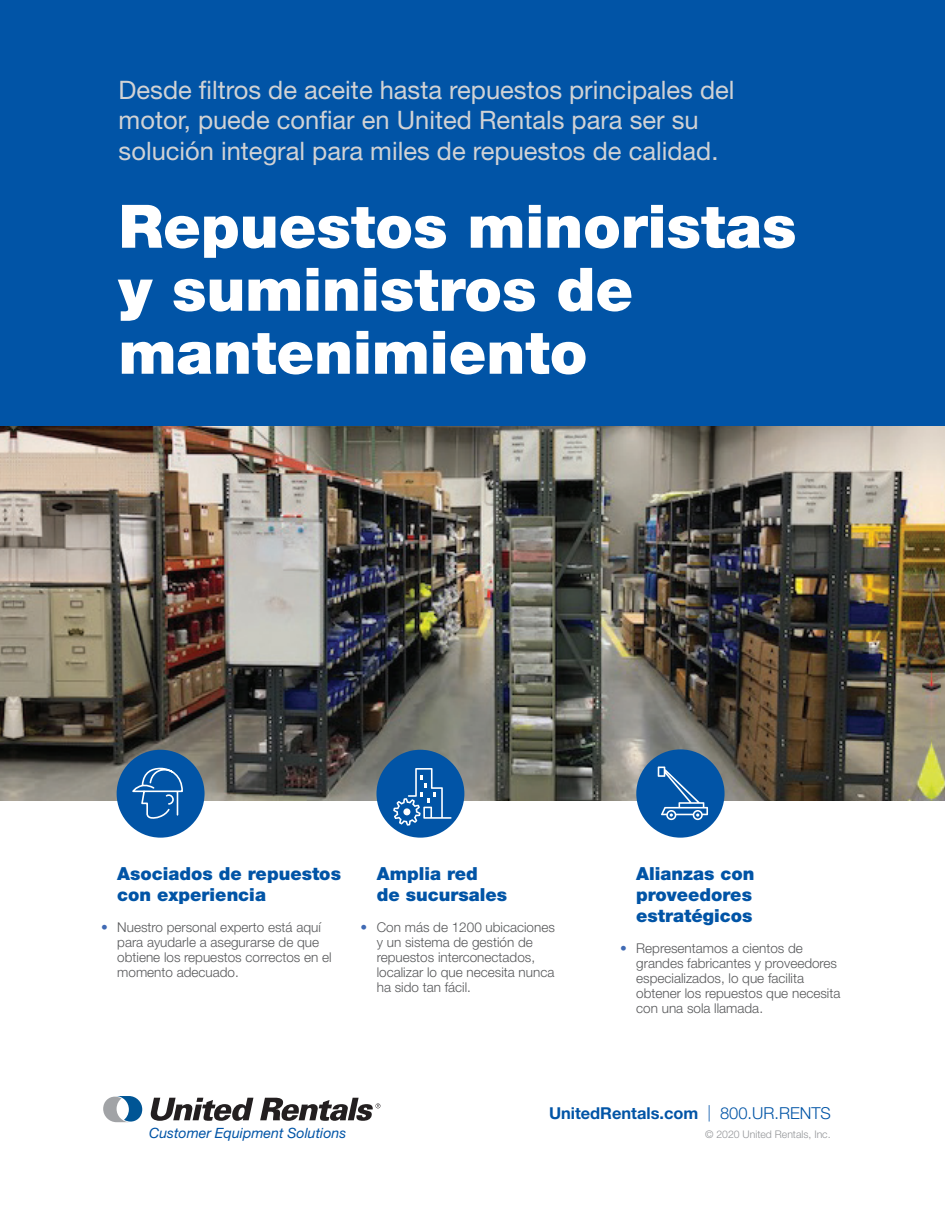
<style>
.page{position:relative;width:945px;height:1215px;background:#fff}
.page>*{position:absolute;margin:0;border:0;box-sizing:border-box;transform-origin:0 0}
.t1{font:900 60px/63px "Helvetica Neue LT Std";color:#fff}
.t2{font:25.5px/30.6px "Helvetica Neue LT Std";color:#d1d2d4}
.t3{font:900 18px/21px "Helvetica Neue LT Std";color:#0154a6}
.t4{font:700 16.35px "Helvetica Neue LT Std";color:#0154a6}
.t5{font:italic 14.1px "Helvetica Neue LT Std";color:#0154a6}
.t6{font:300 13.5px/15px "Helvetica Neue LT Std";color:#57585a}
.t7{font:300 10.5px "Helvetica Neue LT Std";color:#939598}
.s1{color:#406ab4}
.s2{font-weight:300;color:#266bb5}
.s3{font-weight:300;font-size:16.5px}
</style>
<div class="page">
<img style="left:0;top:426px;width:945px;height:374px">
<div style="left:14px;top:14px;width:918px;height:412px;background:#0154a6"></div>
<div style="left:117px;top:750px;width:88px;height:88px;background:#0154a6;border-radius:50%"></div>
<svg style="left:132px;top:767px;width:51px;height:52px"></svg>
<div style="left:376px;top:750px;width:88px;height:88px;background:#0154a6;border-radius:50%"></div>
<svg style="left:393px;top:768px;width:59px;height:58px"></svg>
<div style="left:636px;top:749px;width:89px;height:89px;background:#0154a6;border-radius:50%"></div>
<svg style="left:658px;top:767px;width:50px;height:53px"></svg>
<svg style="left:150px;top:1098px;width:103px;height:23px"></svg>
<svg style="left:103px;top:1096px;width:39px;height:26px"></svg>
<svg style="left:260px;top:1098px;width:120px;height:23px"></svg>
<div style="left:14px;top:0;width:918px;height:14px;background:#0154a6"></div>
<div style="left:0;top:14px;width:14px;height:412px;background:#0154a6"></div>
<div style="left:0;top:0;width:14px;height:14px;background:#0154a6"></div>
<div style="left:932px;top:14px;width:13px;height:412px;background:#0154a6"></div>
<div style="left:932px;top:0;width:13px;height:14px;background:#0154a6"></div>
<h2 class="t2" style="left:119px;top:74px;width:617px">Desde filtros de aceite hasta repuestos principales del motor, puede confiar en United Rentals para ser su solución integral para miles de repuestos de calidad.</h2>
<h1 class="t1" style="left:119px;top:195px;width:679px">Repuestos minoristas y suministros de mantenimiento</h1>
<h3 class="t3" style="left:117px;top:863px;width:225px">Asociados de repuestos con experiencia</h3>
<p class="t6" style="left:117px;top:919px;width:216px;text-indent:-16px"><span class="s1">•</span> Nuestro personal experto está aquí para ayudarle a asegurarse de que obtiene los repuestos correctos en el momento adecuado.</p>
<h3 class="t3" style="left:377px;top:863px;width:132px">Amplia red<br>de sucursales</h3>
<p class="t6" style="left:377px;top:919px;width:180px;text-indent:-16px"><span class="s1">•</span> Con más de 1200 ubicaciones y un sistema de gestión de repuestos interconectados, localizar lo que necesita nunca ha sido tan fácil.</p>
<h3 class="t3" style="left:636px;top:863px;width:120px">Alianzas con proveedores estratégicos</h3>
<p class="t6" style="left:636px;top:940px;width:206px;text-indent:-16px"><span class="s1">•</span> Representamos a cientos de grandes fabricantes y proveedores especializados, lo que facilita obtener los repuestos que necesita con una sola llamada.</p>
<p class="t5" style="left:149px;top:1124px;width:198px">Customer Equipment Solutions</p>
<p class="t4" style="left:549px;top:1103px;width:283px">UnitedRentals.com <span class="s2">|</span> <span class="s3">800.UR.RENTS</span></p>
<p class="t7" style="left:705px;top:1127px;width:127px">© 2020 United Rentals, Inc.</p>
</div>
